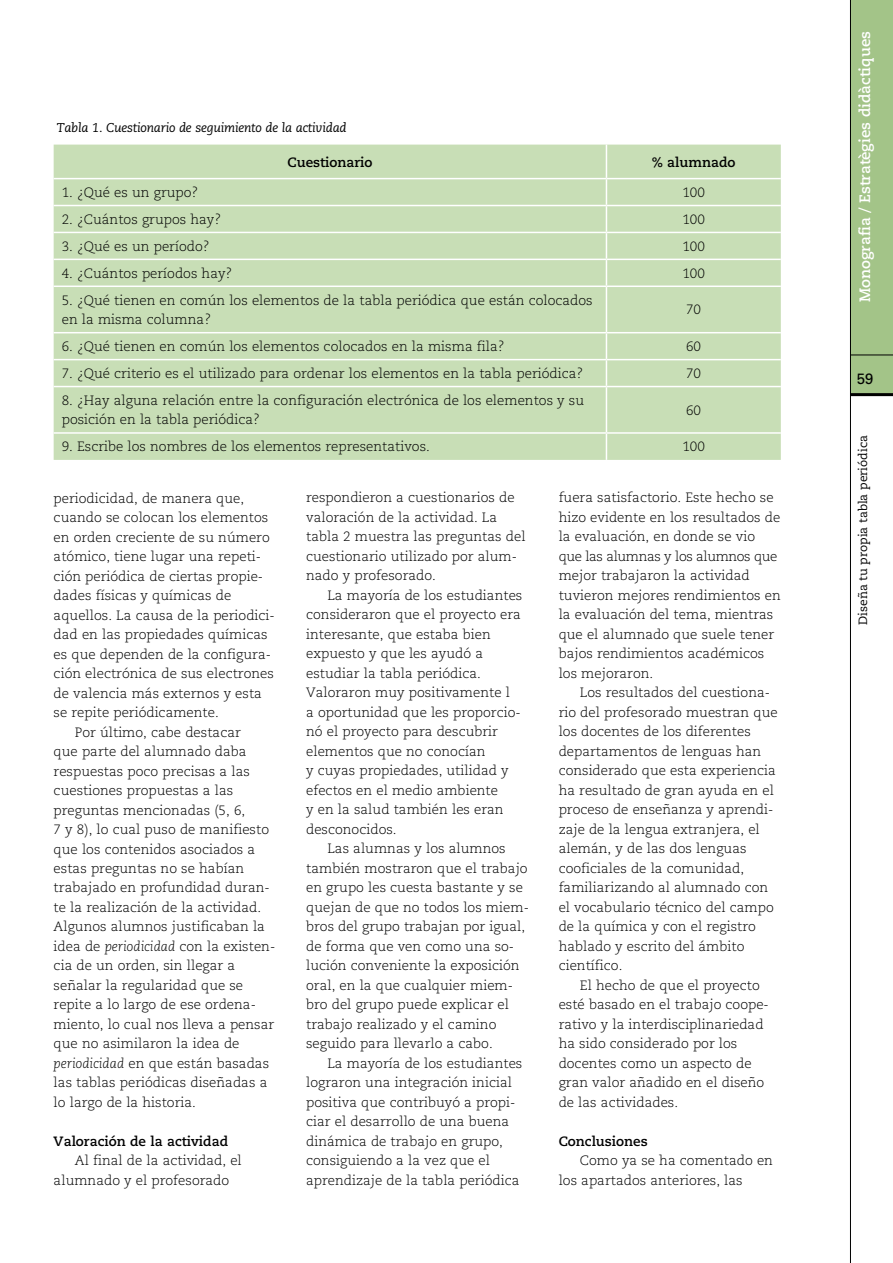
<style>
.page{position:relative;width:893px;height:1263px;background:#fff}
.page>*{position:absolute;margin:0;border:0;box-sizing:border-box;transform-origin:0 0}
.t1{font:700 15px "Caecilia";color:#fff}
.t2{font:15px "Univers";color:#000}
.t3{font:300 13.5px/19.5px "Caecilia";color:#000}
.t4{font:700 13.5px "Caecilia";color:#000}
.t5{font:italic 12.75px "Caecilia";letter-spacing:-.015em;color:#000}
.t6{font:12px "Caecilia";color:#000}
.s1{font-style:italic}
</style>
<div class="page">
<div style="left:850px;top:0;width:43px;height:395px;background:#a3c488"></div>
<hr style="left:850px;top:393px;width:43px;height:3px;background:#000">
<hr style="left:850px;top:355px;width:43px;height:1px;background:#000">
<div style="left:54px;top:145px;width:727px;height:315px;background:#c8deb6"></div>
<hr style="left:606px;top:145px;width:1px;height:33px;background:#fff">
<hr style="left:54px;top:178px;width:552px;height:1px;background:#fff">
<hr style="left:606px;top:178px;width:175px;height:1px;background:#fff">
<hr style="left:54px;top:205px;width:552px;height:1px;background:#fff">
<hr style="left:606px;top:205px;width:175px;height:1px;background:#fff">
<hr style="left:54px;top:232px;width:552px;height:1px;background:#fff">
<hr style="left:606px;top:232px;width:175px;height:1px;background:#fff">
<hr style="left:54px;top:259px;width:552px;height:1px;background:#fff">
<hr style="left:606px;top:259px;width:175px;height:1px;background:#fff">
<svg style="left:606px;top:179px;width:1px;height:106px"></svg>
<hr style="left:54px;top:285px;width:552px;height:2px;background:#fff">
<hr style="left:606px;top:285px;width:175px;height:2px;background:#fff">
<hr style="left:606px;top:287px;width:1px;height:45px;background:#fff">
<hr style="left:54px;top:332px;width:552px;height:1px;background:#fff">
<hr style="left:606px;top:332px;width:175px;height:1px;background:#fff">
<hr style="left:54px;top:359px;width:552px;height:1px;background:#fff">
<hr style="left:606px;top:359px;width:175px;height:1px;background:#fff">
<svg style="left:606px;top:333px;width:1px;height:53px"></svg>
<hr style="left:54px;top:386px;width:552px;height:1px;background:#fff">
<hr style="left:606px;top:386px;width:175px;height:1px;background:#fff">
<hr style="left:606px;top:387px;width:1px;height:45px;background:#fff">
<hr style="left:54px;top:432px;width:552px;height:2px;background:#fff">
<hr style="left:606px;top:432px;width:175px;height:2px;background:#fff">
<svg style="left:606px;top:434px;width:1px;height:26px"></svg>
<hr style="left:850px;top:0;width:1px;height:1263px;background:#000">
<p class="t5" style="left:57px;top:120px;width:291px">Tabla 1. Cuestionario de seguimiento de la actividad</p>
<p class="t4" style="left:288px;top:154px;width:87px">Cuestionario</p>
<p class="t4" style="left:652px;top:154px;width:85px">% alumnado</p>
<p class="t3" style="left:62px;top:183px;width:138px">1. ¿Qué es un grupo?</p>
<p class="t3" style="left:682px;top:183px;width:24px">100</p>
<p class="t3" style="left:62px;top:210px;width:161px">2. ¿Cuántos grupos hay?</p>
<p class="t3" style="left:682px;top:210px;width:24px">100</p>
<p class="t3" style="left:62px;top:237px;width:149px">3. ¿Qué es un período?</p>
<p class="t3" style="left:682px;top:237px;width:24px">100</p>
<p class="t3" style="left:62px;top:264px;width:172px">4. ¿Cuántos períodos hay?</p>
<p class="t3" style="left:682px;top:264px;width:24px">100</p>
<p class="t3" style="left:62px;top:291px;width:532px">5. ¿Qué tienen en común los elementos de la tabla periódica que están colocados en la misma columna?</p>
<p class="t3" style="left:686px;top:300px;width:17px">70</p>
<p class="t3" style="left:62px;top:337px;width:444px">6. ¿Qué tienen en común los elementos colocados en la misma fila?</p>
<p class="t3" style="left:686px;top:337px;width:17px">60</p>
<p class="t3" style="left:62px;top:364px;width:523px">7. ¿Qué criterio es el utilizado para ordenar los elementos en la tabla periódica?</p>
<p class="t3" style="left:686px;top:364px;width:17px">70</p>
<p class="t3" style="left:62px;top:391px;width:524px">8. ¿Hay alguna relación entre la configuración electrónica de los elementos y su posición en la tabla periódica?</p>
<p class="t3" style="left:686px;top:401px;width:17px">60</p>
<p class="t3" style="left:62px;top:437px;width:370px">9. Escribe los nombres de los elementos representativos.</p>
<p class="t3" style="left:682px;top:437px;width:24px">100</p>
<p class="t3" style="left:54px;top:488px;width:192px">periodicidad, de manera que,</p>
<p class="t3" style="left:54px;top:508px;width:216px">cuando se colocan los elementos</p>
<p class="t3" style="left:54px;top:527px;width:218px">en orden creciente de su número</p>
<p class="t3" style="left:54px;top:547px;width:209px">atómico, tiene lugar una repeti·</p>
<p class="t3" style="left:54px;top:566px;width:211px">ción periódica de ciertas propie·</p>
<p class="t3" style="left:54px;top:586px;width:179px">dades físicas y químicas de</p>
<p class="t3" style="left:54px;top:605px;width:223px">aquellos. La causa de la periodici·</p>
<p class="t3" style="left:54px;top:625px;width:215px">dad en las propiedades químicas</p>
<p class="t3" style="left:54px;top:644px;width:219px">es que dependen de la configura·</p>
<p class="t3" style="left:54px;top:664px;width:222px">ción electrónica de sus electrones</p>
<p class="t3" style="left:54px;top:683px;width:210px">de valencia más externos y esta</p>
<p class="t3" style="left:54px;top:703px;width:167px">se repite periódicamente.</p>
<p class="t3" style="left:75px;top:722px;width:167px">Por último, cabe destacar</p>
<p class="t3" style="left:54px;top:742px;width:195px">que parte del alumnado daba</p>
<p class="t3" style="left:54px;top:761px;width:198px">respuestas poco precisas a las</p>
<p class="t3" style="left:54px;top:781px;width:181px">cuestiones propuestas a las</p>
<p class="t3" style="left:54px;top:800px;width:193px">preguntas mencionadas (5, 6,</p>
<p class="t3" style="left:54px;top:820px;width:217px">7 y 8), lo cual puso de manifiesto</p>
<p class="t3" style="left:54px;top:839px;width:203px">que los contenidos asociados a</p>
<p class="t3" style="left:54px;top:859px;width:192px">estas preguntas no se habían</p>
<p class="t3" style="left:54px;top:878px;width:218px">trabajado en profundidad duran·</p>
<p class="t3" style="left:54px;top:898px;width:209px">te la realización de la actividad.</p>
<p class="t3" style="left:54px;top:917px;width:213px">Algunos alumnos justificaban la</p>
<p class="t3" style="left:54px;top:937px;width:223px">idea de <span class="s1">periodicidad</span> con la existen·</p>
<p class="t3" style="left:54px;top:956px;width:183px">cia de un orden, sin llegar a</p>
<p class="t3" style="left:54px;top:976px;width:191px">señalar la regularidad que se</p>
<p class="t3" style="left:54px;top:995px;width:204px">repite a lo largo de ese ordena·</p>
<p class="t3" style="left:54px;top:1015px;width:222px">miento, lo cual nos lleva a pensar</p>
<p class="t3" style="left:54px;top:1034px;width:187px">que no asimilaron la idea de</p>
<p class="t3" style="left:54px;top:1054px;width:217px"><span class="s1">periodicidad</span> en que están basadas</p>
<p class="t3" style="left:54px;top:1073px;width:215px">las tablas periódicas diseñadas a</p>
<p class="t3" style="left:54px;top:1093px;width:144px">lo largo de la historia.</p>
<p class="t4" style="left:54px;top:1133px;width:176px">Valoración de la actividad</p>
<p class="t3" style="left:54px;top:1151px;width:190px;text-indent:21px">Al final de la actividad, el alumnado y el profesorado</p>
<p class="t3" style="left:306px;top:488px;width:221px">respondieron a cuestionarios de valoración de la actividad. La tabla 2 muestra las preguntas del cuestionario utilizado por alum· nado y profesorado.</p>
<p class="t3" style="left:306px;top:586px;width:218px;text-indent:21px">La mayoría de los estudiantes consideraron que el proyecto era interesante, que estaba bien expuesto y que les ayudó a estudiar la tabla periódica.<br>Valoraron muy positivamente l<br>a oportunidad que les proporcio· nó el proyecto para descubrir elementos que no conocían<br>y cuyas propiedades, utilidad y efectos en el medio ambiente<br>y en la salud también les eran desconocidos.</p>
<p class="t3" style="left:306px;top:839px;width:224px;text-indent:21px">Las alumnas y los alumnos también mostraron que el trabajo en grupo les cuesta bastante y se quejan de que no todos los miem· bros del grupo trabajan por igual, de forma que ven como una so&shy;lución conveniente la exposición oral, en la que cualquier miem· bro del grupo puede explicar el trabajo realizado y el camino seguido para llevarlo a cabo.</p>
<p class="t3" style="left:306px;top:1054px;width:218px;text-indent:21px">La mayoría de los estudiantes lograron una integración inicial positiva que contribuyó a propi· ciar el desarrollo de una buena dinámica de trabajo en grupo, consiguiendo a la vez que el aprendizaje de la tabla periódica</p>
<p class="t3" style="left:559px;top:488px;width:224px">fuera satisfactorio. Este hecho se hizo evidente en los resultados de la evaluación, en donde se vio que las alumnas y los alumnos que mejor trabajaron la actividad tuvieron mejores rendimientos en la evaluación del tema, mientras que el alumnado que suele tener bajos rendimientos académicos los mejoraron.</p>
<p class="t3" style="left:559px;top:683px;width:220px;text-indent:21px">Los resultados del cuestiona· rio del profesorado muestran que los docentes de los diferentes departamentos de lenguas han considerado que esta experiencia ha resultado de gran ayuda en el proceso de enseñanza y aprendi· zaje de la lengua extranjera, el alemán, y de las dos lenguas cooficiales de la comunidad, familiarizando al alumnado con el vocabulario técnico del campo de la química y con el registro hablado y escrito del ámbito científico.</p>
<p class="t3" style="left:559px;top:975px;width:212px;text-indent:21px">El hecho de que el proyecto esté basado en el trabajo coope· rativo y la interdisciplinariedad ha sido considerado por los docentes como un aspecto de gran valor añadido en el diseño de las actividades.</p>
<p class="t4" style="left:559px;top:1133px;width:91px">Conclusiones</p>
<p class="t3" style="left:559px;top:1151px;width:216px;text-indent:21px">Como ya se ha comentado en los apartados anteriores, las</p>
<p class="t1" style="left:856px;top:302px;width:272px;rotate:-90deg">Monografia / Estratègies didàctiques</p>
<p class="t2" style="left:857px;top:370px;width:18px">59</p>
<p class="t6" style="left:856px;top:625px;width:191px;rotate:-90deg">Diseña tu propia tabla periódica</p>
</div>
